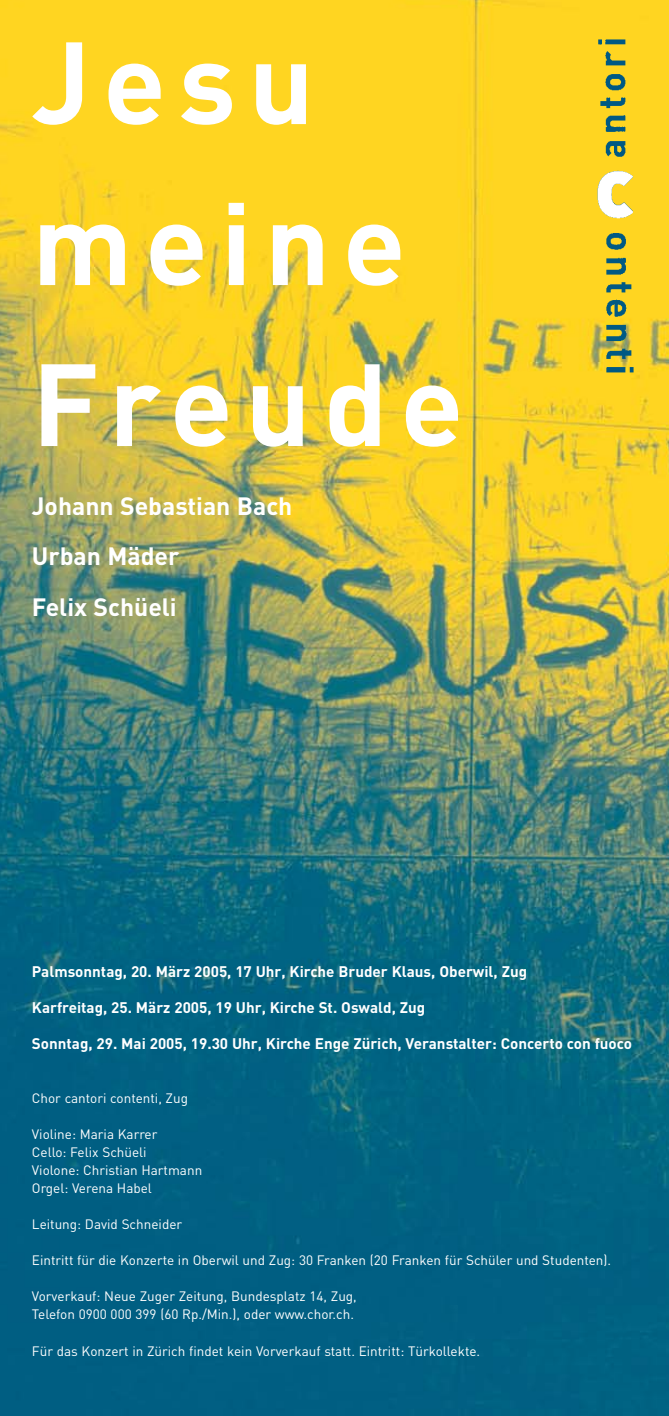
<style>
.page{position:relative;width:669px;height:1416px;background:#fff}
.page>*{position:absolute;margin:0;border:0;box-sizing:border-box;transform-origin:0 0}
.t1{font:700 114.75px/160.9px "DIN";letter-spacing:.11em;color:#fff}
.t2{font:700 24.75px/50.6px "DIN";color:#fff}
.t3{font:700 15.3px "DIN";color:#fff}
.t4{font:13.5px/18px "DIN";color:#fff}
</style>
<div class="page">
<img style="left:0;top:0;width:668px;height:1415px">
<img style="left:577px;top:20px;width:61px;height:372px">
<img style="left:577px;top:163px;width:61px;height:62px">
<h1 class="t1" style="left:32px;top:16px;width:433px">Jesu meine<br>Freude</h1>
<h2 class="t2" style="left:32px;top:483px;width:262px">Johann Sebastian Bach<br>Urban Mäder<br>Felix Schüeli</h2>
<p class="t3" style="left:32px;top:966px;width:496px">Palmsonntag, 20. März 2005, 17 Uhr, Kirche Bruder Klaus, Oberwil, Zug</p>
<p class="t3" style="left:32px;top:1002px;width:394px">Karfreitag, 25. März 2005, 19 Uhr, Kirche St. Oswald, Zug</p>
<p class="t3" style="left:32px;top:1038px;width:601px">Sonntag, 29. Mai 2005, 19.30 Uhr, Kirche Enge Zürich, Veranstalter: Concerto con fuoco</p>
<p class="t4" style="left:32px;top:1091px;width:157px">Chor cantori contenti, Zug</p>
<p class="t4" style="left:32px;top:1127px;width:172px">Violine: Maria Karrer<br>Cello: Felix Schüeli<br>Violone: Christian Hartmann<br>Orgel: Verena Habel</p>
<p class="t4" style="left:32px;top:1217px;width:152px">Leitung: David Schneider</p>
<p class="t4" style="left:32px;top:1253px;width:580px">Eintritt für die Konzerte in Oberwil und Zug: 30 Franken (20 Franken für Schüler und Studenten).</p>
<p class="t4" style="left:32px;top:1289px;width:326px">Vorverkauf: Neue Zuger Zeitung, Bundesplatz 14, Zug,<br>Telefon 0900 000 399 (60 Rp./Min.), oder www.chor.ch.</p>
<p class="t4" style="left:32px;top:1343px;width:449px">Für das Konzert in Zürich findet kein Vorverkauf statt. Eintritt: Türkollekte.</p>
</div>
